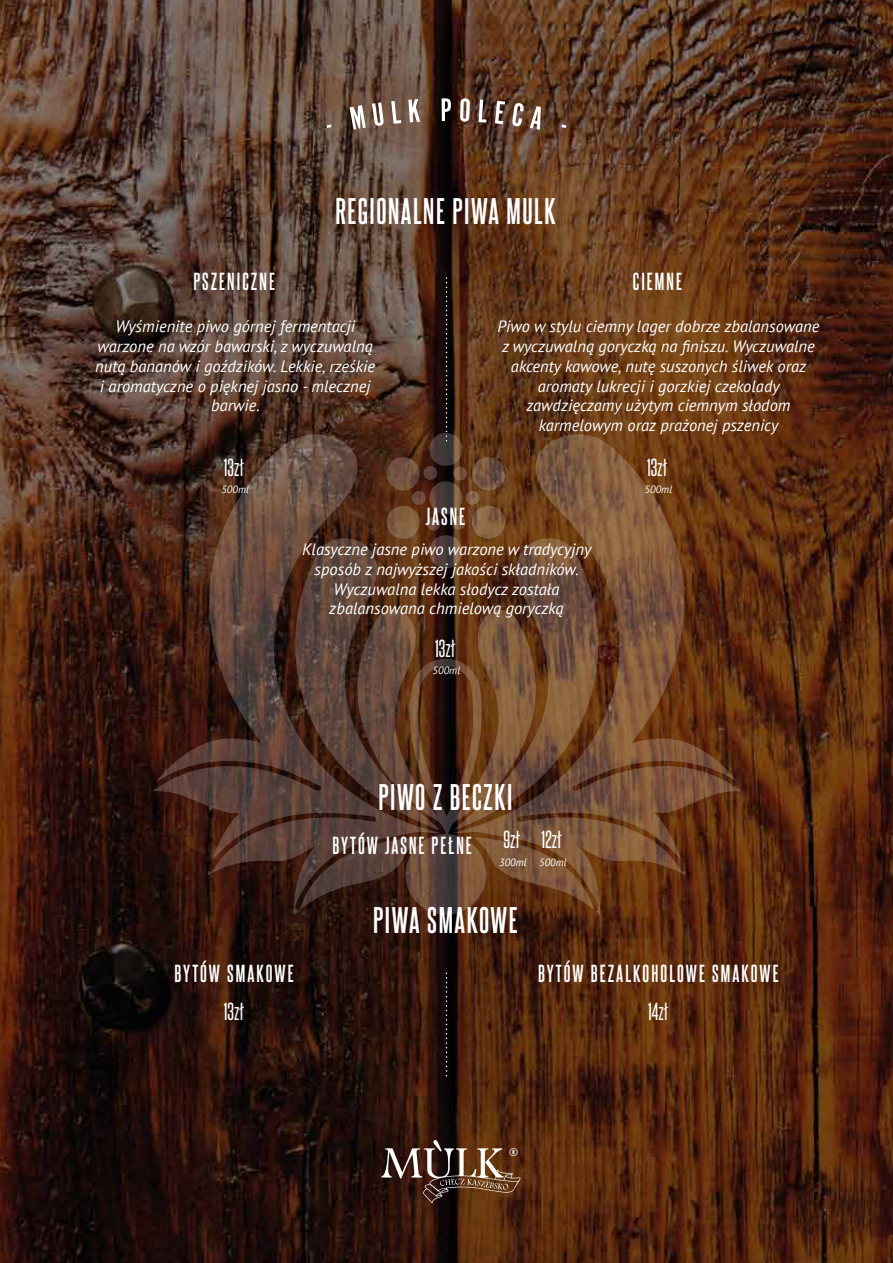
<style>
.page{position:relative;width:893px;height:1263px;background:#fff}
.page>*{position:absolute;margin:0;border:0;box-sizing:border-box;transform-origin:0 0}
.t1{font:700 31.5px "Steelfish Rg";letter-spacing:.05em;color:#fff}
.t2{font:700 21px "Steelfish Rg";letter-spacing:.1em;color:#fff}
.t3{font:21px "Steelfish Rg";color:#fff}
.t4{font:italic 16.5px/19.8px "PT Sans";color:#fff;text-align:center}
.t5{font:11.7px "Alternate Got No 1 D";color:#fff}
.t6{font:italic 10.5px "PT Sans";letter-spacing:.01em;color:#fff}
</style>
<div class="page">
<img style="left:0;top:0;width:893px;height:1263px">
<svg style="left:453px;top:433px;width:287px;height:482px;background:#6e4122"></svg>
<svg style="left:153px;top:433px;width:288px;height:482px;background:#4a2f24"></svg>
<svg style="left:352px;top:607px;width:191px;height:308px;background:#422d25"></svg>
<svg style="left:454px;top:538px;width:145px;height:292px;background:#6e472d"></svg>
<svg style="left:293px;top:535px;width:146px;height:295px;background:#583b2c"></svg>
<svg style="left:299px;top:837px;width:120px;height:72px;background:#482f27"></svg>
<svg style="left:474px;top:837px;width:120px;height:73px;background:#734828"></svg>
<svg style="left:472px;top:457px;width:33px;height:33px"></svg>
<svg style="left:386px;top:505px;width:34px;height:34px"></svg>
<svg style="left:472px;top:505px;width:33px;height:34px"></svg>
<svg style="left:429px;top:481px;width:33px;height:34px"></svg>
<svg style="left:387px;top:457px;width:33px;height:33px"></svg>
<svg style="left:429px;top:535px;width:33px;height:33px"></svg>
<svg style="left:429px;top:433px;width:33px;height:33px"></svg>
<svg style="left:423px;top:466px;width:15px;height:14px"></svg>
<svg style="left:466px;top:491px;width:13px;height:14px"></svg>
<svg style="left:412px;top:491px;width:14px;height:14px"></svg>
<svg style="left:452px;top:516px;width:13px;height:14px"></svg>
<svg style="left:453px;top:467px;width:14px;height:13px"></svg>
<svg style="left:426px;top:517px;width:14px;height:14px"></svg>
<svg style="left:381px;top:1140px;width:139px;height:63px;background:#5e4232"></svg>
<svg style="left:327px;top:124px;width:4px;height:4px"></svg>
<svg style="left:349px;top:105px;width:17px;height:25px"></svg>
<svg style="left:372px;top:102px;width:12px;height:24px"></svg>
<svg style="left:391px;top:101px;width:10px;height:23px"></svg>
<svg style="left:408px;top:99px;width:12px;height:23px"></svg>
<svg style="left:442px;top:98px;width:9px;height:23px"></svg>
<svg style="left:460px;top:98px;width:10px;height:24px"></svg>
<svg style="left:478px;top:99px;width:8px;height:24px"></svg>
<svg style="left:495px;top:101px;width:10px;height:23px"></svg>
<svg style="left:512px;top:103px;width:12px;height:24px"></svg>
<svg style="left:530px;top:106px;width:11px;height:24px"></svg>
<svg style="left:561px;top:124px;width:5px;height:4px"></svg>
<svg style="left:446px;top:973px;width:1px;height:105px"></svg>
<svg style="left:446px;top:278px;width:1px;height:164px"></svg>
<h1 class="t1" style="left:335px;top:192px;width:222px">REGIONALNE PIWA MULK</h1>
<p class="t2" style="left:193px;top:269px;width:83px">PSZENICZNE</p>
<p class="t4" style="left:95px;top:316px;width:281px">Wyśmienite piwo górnej fermentacji warzone na wzór bawarski, z wyczuwalną nutą bananów i goździków. Lekkie, rześkie i aromatyczne o pięknej jasno - mlecznej barwie.</p>
<p class="t3" style="left:224px;top:455px;width:21px">13zł</p>
<p class="t6" style="left:221px;top:483px;width:29px">500ml</p>
<p class="t2" style="left:633px;top:269px;width:51px">CIEMNE</p>
<p class="t4" style="left:497px;top:316px;width:323px">Piwo w stylu ciemny lager dobrze zbalansowane z wyczuwalną goryczką na finiszu. Wyczuwalne akcenty kawowe, nutę suszonych śliwek oraz aromaty lukrecji i gorzkiej czekolady zawdzięczamy użytym ciemnym słodom karmelowym oraz prażonej pszenicy</p>
<p class="t3" style="left:647px;top:455px;width:21px">13zł</p>
<p class="t6" style="left:645px;top:483px;width:29px">500ml</p>
<p class="t2" style="left:426px;top:504px;width:41px">JASNE</p>
<p class="t4" style="left:302px;top:539px;width:291px">Klasyczne jasne piwo warzone w tradycyjny sposób z najwyższej jakości składników.<br>Wyczuwalna lekka słodycz została zbalansowana chmielową goryczką</p>
<p class="t3" style="left:435px;top:636px;width:21px">13zł</p>
<p class="t6" style="left:433px;top:664px;width:29px">500ml</p>
<h1 class="t1" style="left:378px;top:778px;width:136px">PIWO Z BECZKI</h1>
<p class="t2" style="left:332px;top:833px;width:141px">BYTÓW JASNE PEŁNE</p>
<p class="t3" style="left:542px;top:827px;width:21px">12zł</p>
<p class="t6" style="left:539px;top:856px;width:29px">500ml</p>
<p class="t3" style="left:503px;top:827px;width:18px">9zł</p>
<p class="t6" style="left:499px;top:856px;width:29px">300ml</p>
<h1 class="t1" style="left:373px;top:901px;width:146px">PIWA SMAKOWE</h1>
<p class="t2" style="left:175px;top:960px;width:121px">BYTÓW SMAKOWE</p>
<p class="t3" style="left:224px;top:999px;width:21px">13zł</p>
<p class="t3" style="left:648px;top:999px;width:22px">14zł</p>
<p class="t2" style="left:538px;top:960px;width:242px">BYTÓW BEZALKOHOLOWE SMAKOWE</p>
<p class="t5" style="left:509px;top:1146px;width:10px">®</p>
</div>
